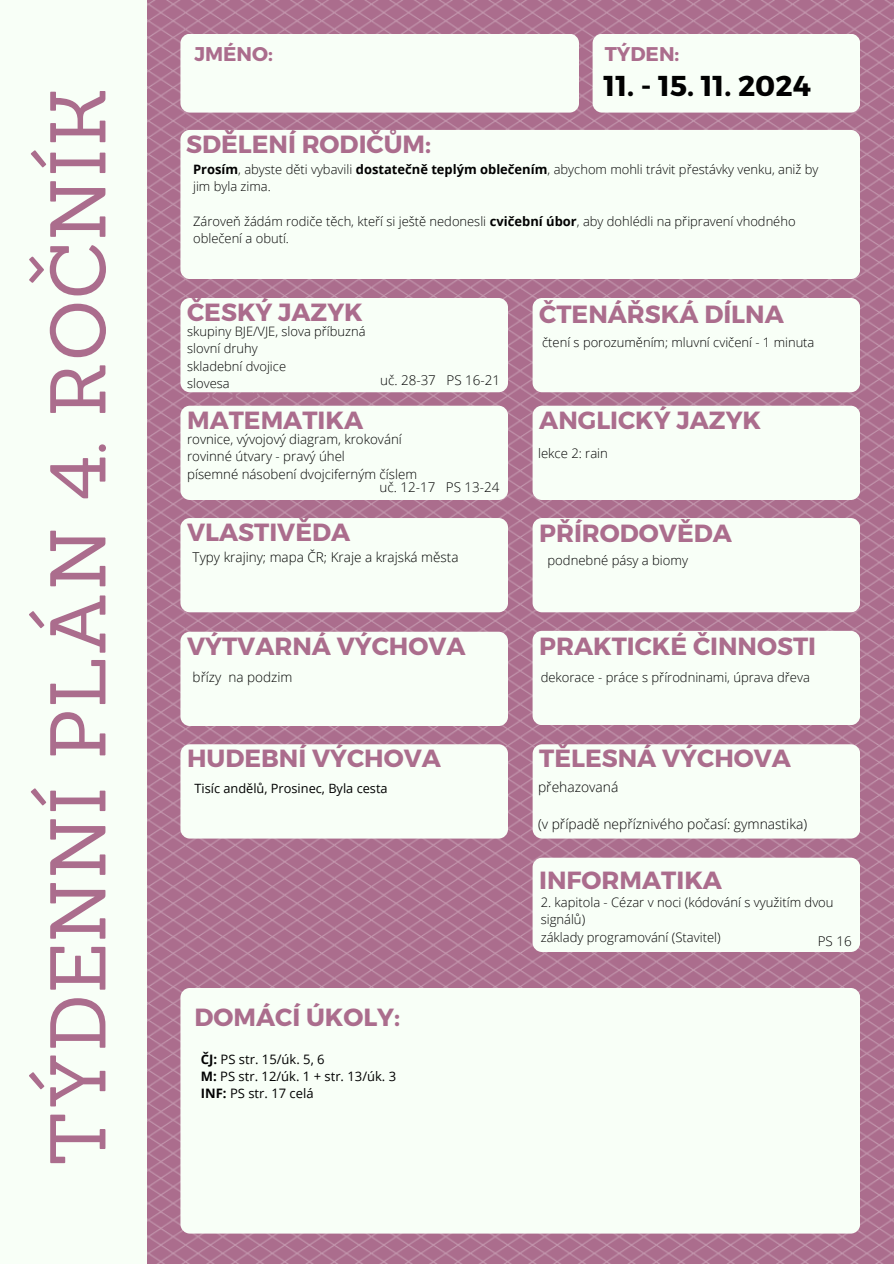
<style>
.page{position:relative;width:894px;height:1264px;background:#fff}
.page>*{position:absolute;margin:0;border:0;box-sizing:border-box;transform-origin:0 0}
.t1{font:76.8px "Sanchez";letter-spacing:.01em;color:#ab6d8d}
.t2{font:700 28.65px "Montserrat";color:#010101}
.t3{font:700 24.75px "Montserrat";color:#ab6d8d}
.t4{font:700 19.8px "Montserrat";color:#ab6d8d}
.t5{font:300 13.8px "Open Sans";color:#010101}
.t6{font:300 13.5px "Open Sans";color:#000}
.t7{font:300 13.35px "Open Sans";color:#010101}
.t8{font:300 13.05px/17.4px "Open Sans";color:#010101}
.t9{font:13.05px "Open Sans";color:#010101}
.t10{font:300 12.9px/17.2px "Open Sans";color:#010101}
.t11{font:12.75px "Open Sans";color:#010101}
.s1{font-weight:700}
</style>
<div class="page">
<img style="left:147px;top:0;width:746px;height:1263px">
<div style="left:0;top:0;width:147px;height:1263px;background:#f8fff7"></div>
<div style="left:180px;top:130px;width:679px;height:149px;background:#f8fff7;border-radius:9px"></div>
<div style="left:180px;top:34px;width:399px;height:79px;background:#f8fff7;border-radius:9px"></div>
<div style="left:592px;top:34px;width:267px;height:79px;background:#f8fff7;border-radius:9px"></div>
<div style="left:180px;top:987px;width:679px;height:246px;background:#f8fff7;border-radius:9px"></div>
<div style="left:180px;top:298px;width:328px;height:94px;background:#f8fff7;border-radius:9px"></div>
<div style="left:180px;top:405px;width:328px;height:95px;background:#f8fff7;border-radius:9px"></div>
<div style="left:532px;top:298px;width:327px;height:94px;background:#f8fff7;border-radius:9px"></div>
<div style="left:532px;top:405px;width:327px;height:95px;background:#f8fff7;border-radius:9px"></div>
<div style="left:180px;top:518px;width:328px;height:94px;background:#f8fff7;border-radius:9px"></div>
<div style="left:532px;top:518px;width:327px;height:94px;background:#f8fff7;border-radius:9px"></div>
<div style="left:180px;top:631px;width:328px;height:95px;background:#f8fff7;border-radius:9px"></div>
<div style="left:532px;top:631px;width:327px;height:94px;background:#f8fff7;border-radius:9px"></div>
<div style="left:180px;top:744px;width:328px;height:94px;background:#f8fff7;border-radius:9px"></div>
<div style="left:532px;top:744px;width:327px;height:94px;background:#f8fff7;border-radius:9px"></div>
<div style="left:532px;top:857px;width:327px;height:95px;background:#f8fff7;border-radius:9px"></div>
<h4 class="t1" style="left:28px;top:1166px;width:1081px;rotate:-90deg">TÝDENNÍ PLÁN 4. ROČNÍK</h4>
<h4 class="t4" style="left:194px;top:42px;width:80px">JMÉNO:</h4>
<h2 class="t4" style="left:604px;top:42px;width:76px">TÝDEN:</h2>
<h3 class="t3" style="left:186px;top:128px;width:246px">SDĚLENÍ RODIČŮM:</h3>
<p class="t2" style="left:603px;top:67px;width:209px">11. - 15. 11. 2024</p>
<p class="t10" style="left:193px;top:160px;width:626px"><span class="s1">Prosím</span>, abyste děti vybavili <span class="s1">dostatečně teplým oblečením</span>, abychom mohli trávit přestávky venku, aniž by jim byla zima.</p>
<p class="t10" style="left:193px;top:212px;width:603px">Zároveň žádám rodiče těch, kteří si ještě nedonesli <span class="s1">cvičební úbor</span>, aby dohlédli na připravení vhodného oblečení a obutí.</p>
<p class="t3" style="left:187px;top:296px;width:177px">ČESKÝ JAZYK</p>
<p class="t10" style="left:187px;top:322px;width:180px">skupiny BJE/VJE, slova příbuzná</p>
<h3 class="t10" style="left:187px;top:339px;width:72px">slovní druhy</h3>
<p class="t10" style="left:187px;top:357px;width:100px">skladební dvojice</p>
<h3 class="t10" style="left:187px;top:374px;width:44px">slovesa</h3>
<h3 class="t3" style="left:187px;top:403px;width:177px">MATEMATIKA</h3>
<p class="t7" style="left:380px;top:370px;width:121px">uč. 28-37 PS 16-21</p>
<p class="t7" style="left:187px;top:429px;width:216px">rovnice, vývojový diagram, krokování</p>
<h3 class="t7" style="left:187px;top:447px;width:159px">rovinné útvary - pravý úhel</h3>
<p class="t7" style="left:187px;top:465px;width:231px">písemné násobení dvojciferným číslem</p>
<h5 class="t7" style="left:379px;top:478px;width:121px">uč. 12-17 PS 13-24</h5>
<p class="t3" style="left:539px;top:298px;width:246px">ČTENÁŘSKÁ DÍLNA</p>
<p class="t10" style="left:542px;top:333px;width:274px">čtení s porozuměním; mluvní cvičení - 1 minuta</p>
<p class="t3" style="left:539px;top:403px;width:223px">ANGLICKÝ JAZYK</p>
<p class="t8" style="left:538px;top:444px;width:71px">lekce 2: rain</p>
<p class="t3" style="left:187px;top:516px;width:165px">VLASTIVĚDA</p>
<p class="t3" style="left:539px;top:517px;width:194px">PŘÍRODOVĚDA</p>
<h3 class="t6" style="left:192px;top:547px;width:267px">Typy krajiny; mapa ČR; Kraje a krajská města</h3>
<p class="t8" style="left:547px;top:551px;width:142px">podnebné pásy a biomy</p>
<p class="t3" style="left:187px;top:629px;width:280px">VÝTVARNÁ VÝCHOVA</p>
<h4 class="t3" style="left:539px;top:629px;width:278px">PRAKTICKÉ ČINNOSTI</h4>
<h3 class="t6" style="left:192px;top:668px;width:101px">břízy na podzim</h3>
<h3 class="t8" style="left:540px;top:668px;width:270px">dekorace - práce s přírodninami, úprava dřeva</h3>
<h3 class="t3" style="left:187px;top:742px;width:255px">HUDEBNÍ VÝCHOVA</h3>
<p class="t3" style="left:539px;top:742px;width:253px">TĚLESNÁ VÝCHOVA</p>
<p class="t11" style="left:194px;top:779px;width:195px">Tisíc andělů, Prosinec, Byla cesta</p>
<p class="t3" style="left:194px;top:1001px;width:207px">DOMÁCÍ ÚKOLY:</p>
<h3 class="t9" style="left:201px;top:1049px;width:125px"><span class="s1">ČJ:</span> PS str. 15/úk. 5, 6</h3>
<p class="t9" style="left:201px;top:1067px;width:197px"><span class="s1">M:</span> PS str. 12/úk. 1 + str. 13/úk. 3</p>
<h3 class="t9" style="left:201px;top:1084px;width:114px"><span class="s1">INF:</span> PS str. 17 celá</h3>
<p class="t5" style="left:538px;top:777px;width:82px">přehazovaná</p>
<h3 class="t5" style="left:538px;top:814px;width:270px">(v případě nepříznivého počasí: gymnastika)</h3>
<p class="t3" style="left:539px;top:864px;width:184px">INFORMATIKA</p>
<h3 class="t8" style="left:540px;top:893px;width:294px">2. kapitola - Cézar v noci (kódování s využitím dvou signálů)</h3>
<p class="t8" style="left:540px;top:928px;width:181px">základy programování (Stavitel)</p>
<p class="t7" style="left:817px;top:931px;width:35px">PS 16</p>
</div>
